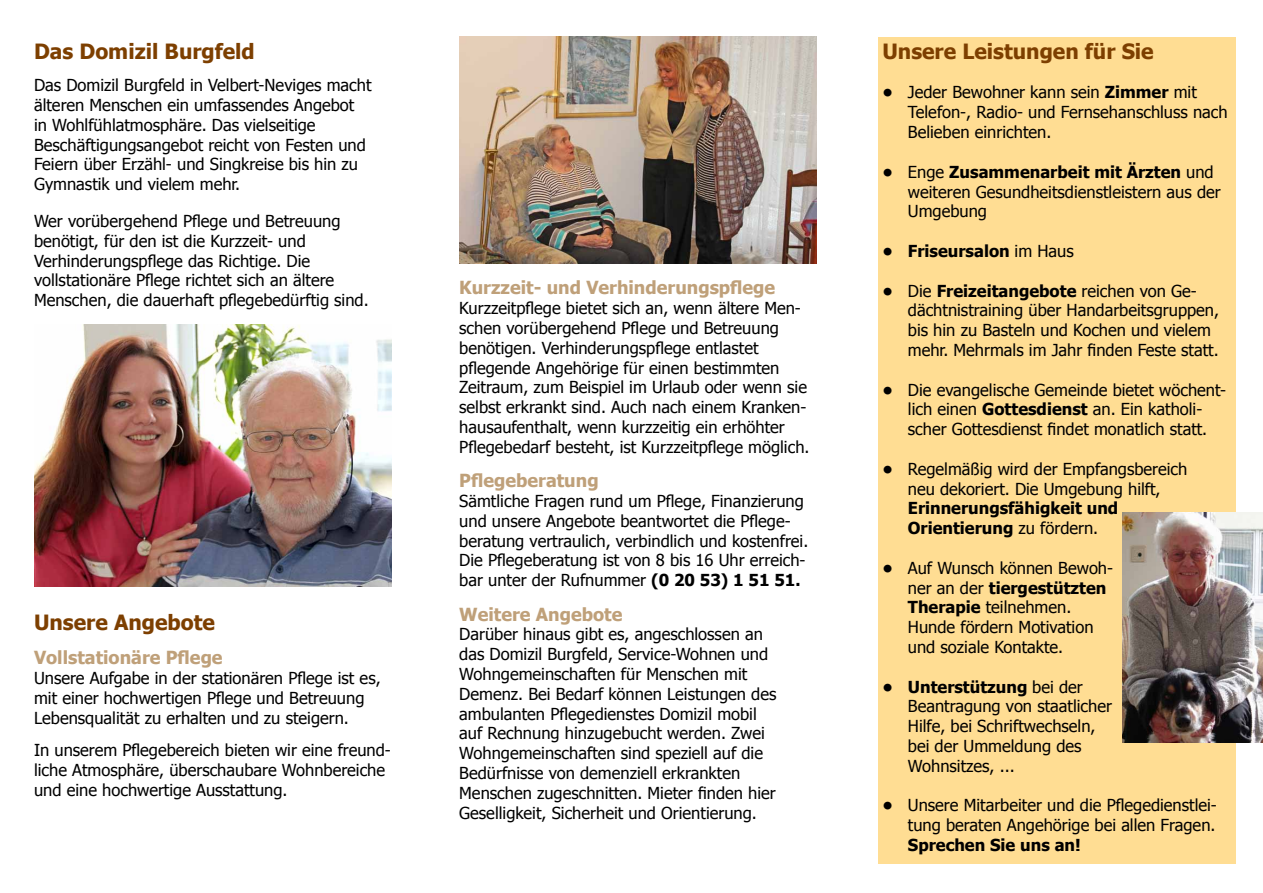
<style>
.page{position:relative;width:1263px;height:893px;background:#fff}
.page>*{position:absolute;margin:0;border:0;box-sizing:border-box;transform-origin:0 0}
.t1{font:700 21px "Tahoma";color:#7d3f00}
.t2{font:700 18px "Tahoma";color:#bfa079}
.t3{font:16.5px/19.8px "Tahoma";color:#000}
.t4{font:700 16.5px/19.8px "Tahoma";color:#000}
.s1{font-weight:700}
.s2{font-weight:400}
</style>
<div class="page">
<div style="left:878px;top:37px;width:357px;height:826px;background:#ffdd93"></div>
<img style="left:1123px;top:512px;width:140px;height:230px">
<img style="left:34px;top:324px;width:357px;height:263px">
<img style="left:459px;top:37px;width:357px;height:227px">
<p class="t1" style="left:34px;top:43px;width:222px">Das Domizil Burgfeld</p>
<p class="t3" style="left:34px;top:76px;width:339px">Das Domizil Burgfeld in Velbert-Neviges macht älteren Menschen ein umfassendes Angebot in Wohlfühlatmosphäre. Das vielseitige Beschäftigungsangebot reicht von Festen und Feiern über Erzähl- und Singkreise bis hin zu Gymnastik und vielem mehr.</p>
<p class="t3" style="left:34px;top:210px;width:336px">Wer vorübergehend Pflege und Betreuung benötigt, für den ist die Kurzzeit- und Verhinderungspflege das Richtige. Die vollstationäre Pflege richtet sich an ältere Menschen, die dauerhaft pflegebedürftig sind.</p>
<p class="t1" style="left:34px;top:607px;width:182px">Unsere Angebote</p>
<p class="t2" style="left:34px;top:645px;width:190px">Vollstationäre Pflege</p>
<p class="t3" style="left:34px;top:667px;width:348px">Unsere Aufgabe in der stationären Pflege ist es, mit einer hochwertigen Pflege und Betreuung<br>Lebensqualität zu erhalten und zu steigern.</p>
<p class="t3" style="left:34px;top:739px;width:358px">In unserem Pflegebereich bieten wir eine freund&shy;liche Atmosphäre, überschaubare Wohnbereiche und eine hochwertige Ausstattung.</p>
<p class="t2" style="left:459px;top:275px;width:318px">Kurzzeit- und Verhinderungspflege</p>
<p class="t3" style="left:459px;top:298px;width:352px">Kurzzeitpflege bietet sich an, wenn ältere Men&shy;schen vorübergehend Pflege und Betreuung benötigen. Verhinderungspflege entlastet pflegende Angehörige für einen bestimmten Zeit raum, zum Beispiel im Urlaub oder wenn sie selbst erkrankt sind. Auch nach einem Kranken&shy;hausaufenthalt, wenn kurzzeitig ein erhöhter Pflegebedarf besteht, ist Kurzzeitpflege möglich.</p>
<p class="t2" style="left:459px;top:468px;width:141px">Pflegeberatung</p>
<p class="t3" style="left:459px;top:490px;width:351px">Sämtliche Fragen rund um Pflege, Finanzierung und unsere Angebote beantwortet die Pflege&shy;beratung vertraulich, verbindlich und kostenfrei.<br>Die Pflegeberatung ist von 8 bis 16 Uhr erreich&shy;bar unter der Rufnummer <span class="s1">(0 20 53) 1 51 51.</span></p>
<p class="t2" style="left:459px;top:601px;width:165px">Weitere Angebote</p>
<p class="t3" style="left:459px;top:625px;width:319px">Darüber hinaus gibt es, angeschlossen an das Domizil Burgfeld, Service-Wohnen und Wohn gemeinschaften für Menschen mit Demenz. Bei Bedarf können Leistungen des ambulanten Pflegedienstes Domizil mobil auf Rechnung hinzugebucht werden. Zwei Wohngemeinschaften sind speziell auf die Bedürfnisse von demenziell erkrankten Menschen zugeschnitten. Mieter finden hier Geselligkeit, Sicherheit und Orientierung.</p>
<p class="t1" style="left:882px;top:43px;width:273px">Unsere Leistungen für Sie</p>
<p class="t3" style="left:908px;top:84px;width:321px;text-indent:-26px"><span class="s1">•</span> Jeder Bewohner kann sein <span class="s1">Zimmer</span> mit<br>Telefon-, Radio- und Fernsehanschluss nach<br>Belieben einrichten.</p>
<p class="t3" style="left:908px;top:163px;width:314px;text-indent:-25px"><span class="s1">•</span> Enge <span class="s1">Zusammenarbeit mit Ärzten</span> und weiteren Gesundheitsdienstleistern aus der<br>Umgebung</p>
<p class="t4" style="left:882px;top:240px;width:193px">• Friseursalon <span class="s2">im Haus</span></p>
<p class="t3" style="left:908px;top:282px;width:313px;text-indent:-26px"><span class="s1">•</span> Die <span class="s1">Freizeitangebote</span> reichen von Ge&shy;dächtnistraining über Handarbeitsgruppen, bis hin zu Basteln und Kochen und vielem mehr. Mehrmals im Jahr finden Feste statt.</p>
<p class="t3" style="left:882px;top:381px;width:345px;text-align:center"><span class="s1">•</span> Die evangelische Gemeinde bietet wöchent&shy;lich einen <span class="s1">Gottesdienst</span> an. Ein katholi-<br>scher Gottesdienst findet monatlich statt.</p>
<p class="t3" style="left:882px;top:460px;width:306px;text-align:center"><span class="s1">•</span> Regelmäßig wird der Empfangsbereich neu dekoriert. Die Umgebung hilft,</p>
<p class="t4" style="left:908px;top:500px;width:212px">Erinnerungs fähigkeit und<br>Orientierung <span class="s2">zu fördern.</span></p>
<p class="t3" style="left:908px;top:559px;width:207px;text-indent:-26px"><span class="s1">•</span> Auf Wunsch können Bewoh&shy;ner an der <span class="s1">tiergestützten<br>Therapie</span> teilnehmen.<br>Hunde fördern Motivation und soziale Kontakte.</p>
<p class="t3" style="left:908px;top:678px;width:206px;text-indent:-26px"><span class="s1">• Unterstützung</span> bei der<br>Beantragung von staatlicher<br>Hilfe, bei Schriftwechseln, bei der Ummeldung des<br>Wohnsitzes, ...</p>
<p class="t3" style="left:882px;top:795px;width:336px;text-align:right"><span class="s1">•</span> Unsere Mitarbeiter und die Pflegedienstlei&shy;tung beraten Angehörige bei allen Fragen.</p>
<p class="t4" style="left:908px;top:836px;width:174px">Sprechen Sie uns an!</p>
</div>
